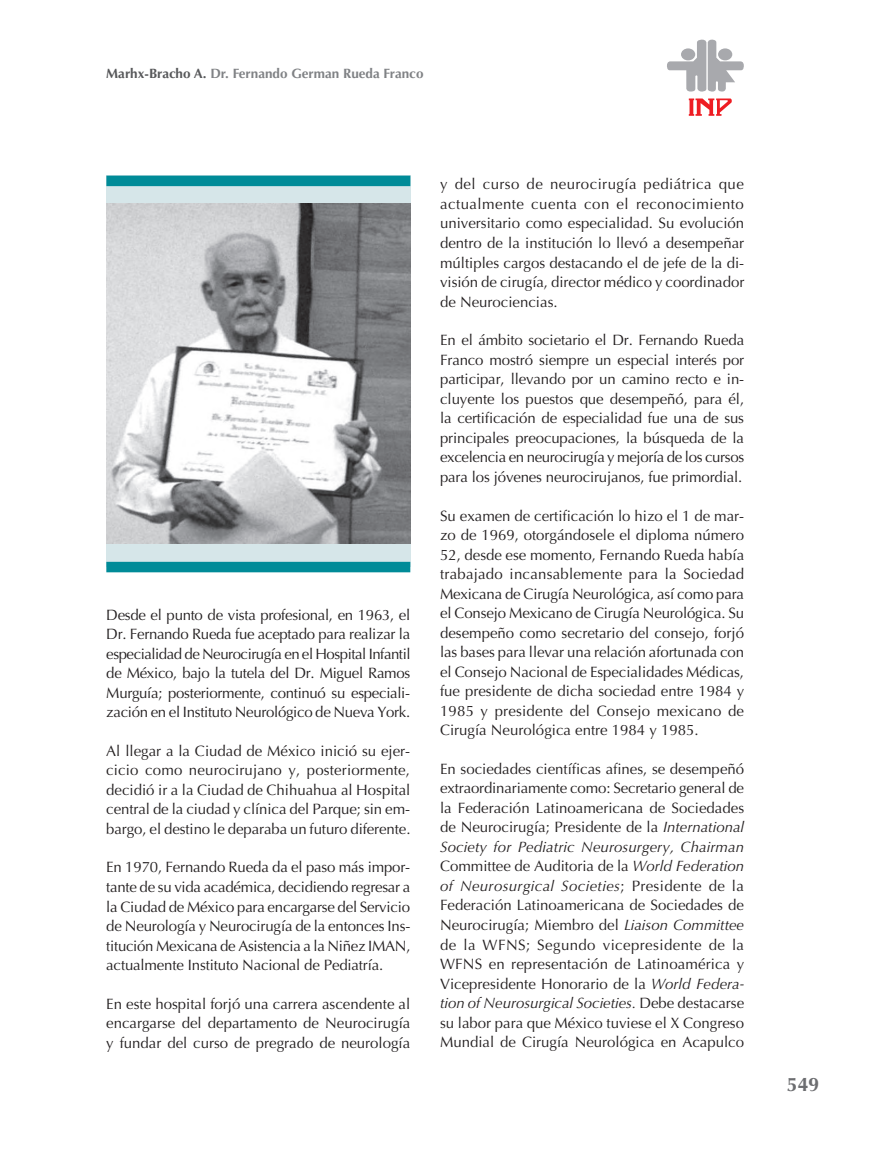
<style>
.page{position:relative;width:893px;height:1149px;background:#fff}
.page>*{position:absolute;margin:0;border:0;box-sizing:border-box;transform-origin:0 0}
.t1{font:700 19.5px "Optima";color:#6c6d70}
.t2{font:15px/19.5px "Optima";letter-spacing:-.005em;color:#231f20;text-align:justify}
.t3{font:700 13.5px "Optima";color:#808285}
.s1{color:#57585a}
.s2{font-style:italic}
</style>
<div class="page">
<svg style="left:689px;top:98px;width:43px;height:18px"></svg>
<svg style="left:667px;top:39px;width:77px;height:53px"></svg>
<div style="left:718px;top:48px;width:14px;height:12px;background:#a8a9ad;border-radius:50%"></div>
<div style="left:106px;top:175px;width:304px;height:392px;background:#d6e6e9"></div>
<div style="left:106px;top:175px;width:304px;height:11px;background:#008b98"></div>
<div style="left:106px;top:561px;width:304px;height:11px;background:#008b98"></div>
<img style="left:106px;top:203px;width:304px;height:340px">
<p class="t3" style="left:106px;top:66px;width:319px"><span class="s1">Marhx-Bracho A.</span> Dr. Fernando German Rueda Franco</p>
<p class="t2" style="left:106px;top:604px;width:306px">Desde el punto de vista profesional, en 1963, el Dr. Fernando Rueda fue aceptado para realizar la especialidad de Neurocirugía en el Hospital Infantil de México, bajo la tutela del Dr. Miguel Ramos Murguía; posteriormente, continuó su especiali&shy;zación en el Instituto Neurológico de Nueva York.</p>
<p class="t2" style="left:106px;top:740px;width:306px">Al llegar a la Ciudad de México inició su ejer&shy;cicio como neurocirujano y, posteriormente, decidió ir a la Ciudad de Chihuahua al Hospital central de la ciudad y clínica del Parque; sin em&shy;bargo, el destino le deparaba un futuro diferente.</p>
<p class="t2" style="left:106px;top:857px;width:306px">En 1970, Fernando Rueda da el paso más impor&shy;tante de su vida académica, decidiendo regresar a la Ciudad de México para encargarse del Servicio de Neurología y Neurocirugía de la entonces Ins&shy;titución Mexicana de Asistencia a la Niñez IMAN, actualmente Instituto Nacional de Pediatría.</p>
<p class="t2" style="left:106px;top:993px;width:306px">En este hospital forjó una carrera ascendente al encargarse del departamento de Neurocirugía y fundar del curso de pregrado de neurología</p>
<p class="t2" style="left:440px;top:175px;width:306px">y del curso de neurocirugía pediátrica que actualmente cuenta con el reconocimiento universitario como especialidad. Su evolución dentro de la institución lo llevó a desempeñar múltiples cargos destacando el de jefe de la di&shy;visión de cirugía, director médico y coordinador de Neurociencias.</p>
<p class="t2" style="left:440px;top:330px;width:306px">En el ámbito societario el Dr. Fernando Rueda Franco mostró siempre un especial interés por participar, llevando por un camino recto e in&shy;cluyente los puestos que desempeñó, para él, la certificación de especialidad fue una de sus principales preocupaciones, la búsqueda de la excelencia en neurocirugía y mejoría de los cursos para los jóvenes neurocirujanos, fue primordial.</p>
<p class="t2" style="left:440px;top:505px;width:306px">Su examen de certificación lo hizo el 1 de mar&shy;zo de 1969, otorgándosele el diploma número 52, desde ese momento, Fernando Rueda había trabajado incansablemente para la Sociedad Mexicana de Cirugía Neurológica, así como para el Consejo Mexicano de Cirugía Neurológica. Su desempeño como secretario del consejo, forjó las bases para llevar una relación afortunada con el Consejo Nacional de Especialidades Médicas, fue presidente de dicha sociedad entre 1984 y 1985 y presidente del Consejo mexicano de Cirugía Neurológica entre 1984 y 1985.</p>
<p class="t2" style="left:440px;top:759px;width:306px">En sociedades científicas afines, se desempeñó extraordinariamente como: Secretario general de la Federación Latinoamericana de Sociedades de Neurocirugía; Presidente de la <span class="s2">International Society for Pediatric Neurosurgery, Chairman </span>Committee de Auditoria de la <span class="s2">World Federation of Neurosurgical Societies</span>; Presidente de la Federación Latinoamericana de Sociedades de Neurocirugía; Miembro del <span class="s2">Liaison Committee </span>de la WFNS; Segundo vicepresidente de la WFNS en representación de Latinoamérica y Vicepresidente Honorario de la <span class="s2">World Federa&shy;tion of Neurosurgical Societies.</span> Debe destacarse su labor para que México tuviese el X Congreso Mundial de Cirugía Neurológica en Acapulco</p>
<h1 class="t1" style="left:787px;top:1072px;width:34px">549</h1>
</div>
